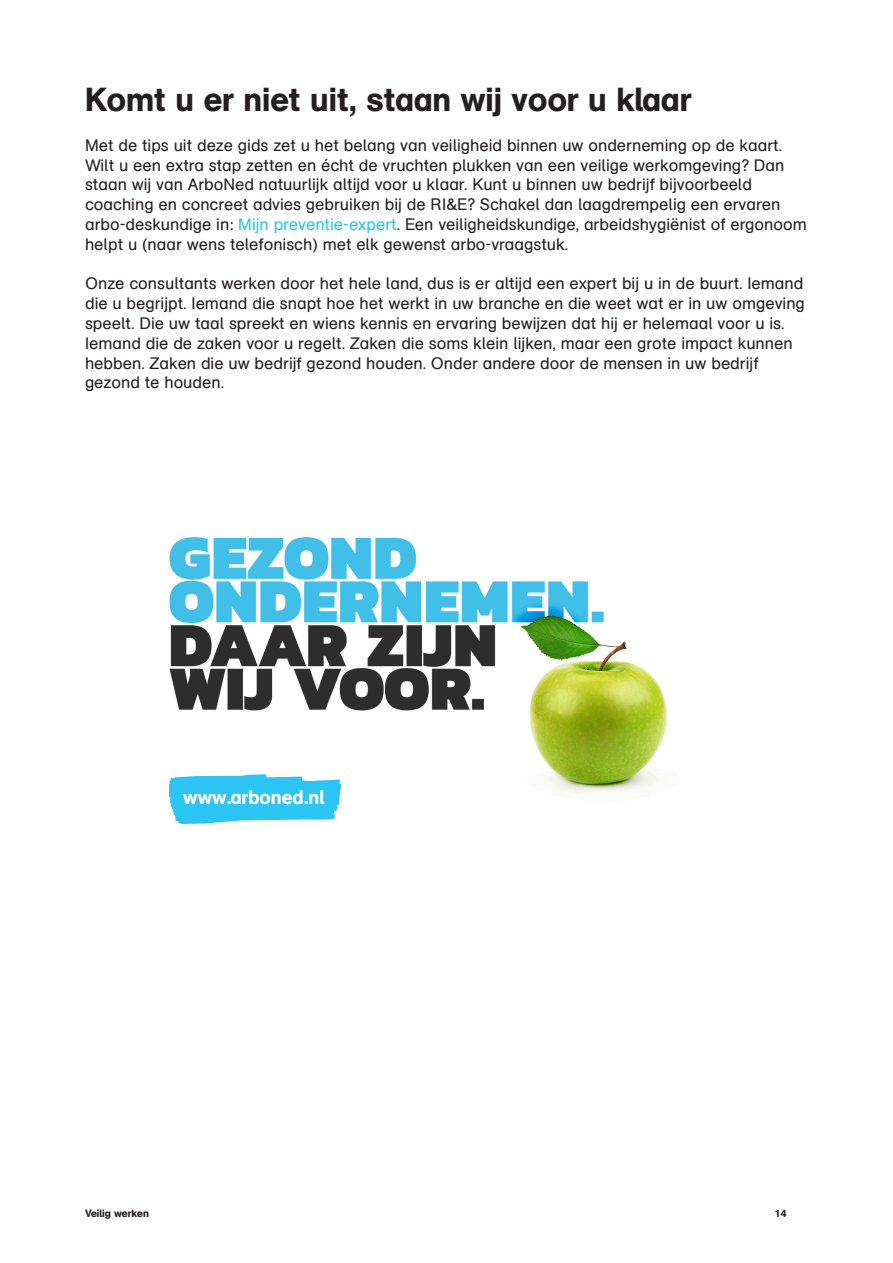
<style>
.page{position:relative;width:893px;height:1263px;background:#fff}
.page>*{position:absolute;margin:0;border:0;box-sizing:border-box;transform-origin:0 0}
.Grote_kop{font:33px "AG Schoolbook Medium A";color:#231f20}
.t1{font:19.35px "AG Schoolbook Medium A";color:#fff}
.Platte_tekst{font:16.5px/19.8px "AG Schoolbook Regular A";color:#231f20}
.t2{font:10.5px "AG Schoolbook Medium A";color:#231f20}
.s1{color:#2bc4f3}
</style>
<div class="page">
<img style="left:169px;top:537px;width:499px;height:257px">
<svg style="left:169px;top:774px;width:172px;height:50px;background:#4accf4"></svg>
<p class="Grote_kop" style="left:85px;top:80px;width:608px">Komt u er niet uit, staan wij voor u klaar</p>
<p class="Platte_tekst" style="left:85px;top:135px;width:723px">Met de tips uit deze gids zet u het belang van veiligheid binnen uw onderneming op de kaart.<br>Wilt u een extra stap zetten en écht de vruchten plukken van een veilige werkomgeving? Dan staan wij van ArboNed natuurlijk altijd voor u klaar. Kunt u binnen uw bedrijf bijvoorbeeld coaching en concreet advies gebruiken bij de RI&amp;E? Schakel dan laagdrempelig een ervaren arbo-deskundige in: <span class="s1">Mijn preventie-expert</span>. Een veiligheidskundige, arbeidshygiënist of ergonoom helpt u (naar wens telefonisch) met elk gewenst arbo-vraagstuk.</p>
<p class="Platte_tekst" style="left:85px;top:274px;width:721px">Onze consultants werken door het hele land, dus is er altijd een expert bij u in de buurt. Iemand die u begrijpt. Iemand die snapt hoe het werkt in uw branche en die weet wat er in uw omgeving speelt. Die uw taal spreekt en wiens kennis en ervaring bewijzen dat hij er helemaal voor u is.<br>Iemand die de zaken voor u regelt. Zaken die soms klein lijken, maar een grote impact kunnen hebben. Zaken die uw bedrijf gezond houden. Onder andere door de mensen in uw bedrijf gezond te houden.</p>
<p class="t1" style="left:183px;top:786px;width:143px">www.arboned.nl</p>
<p class="t2" style="left:85px;top:1207px;width:65px">Veilig werken</p>
<p class="t2" style="left:775px;top:1207px;width:13px">14</p>
</div>
